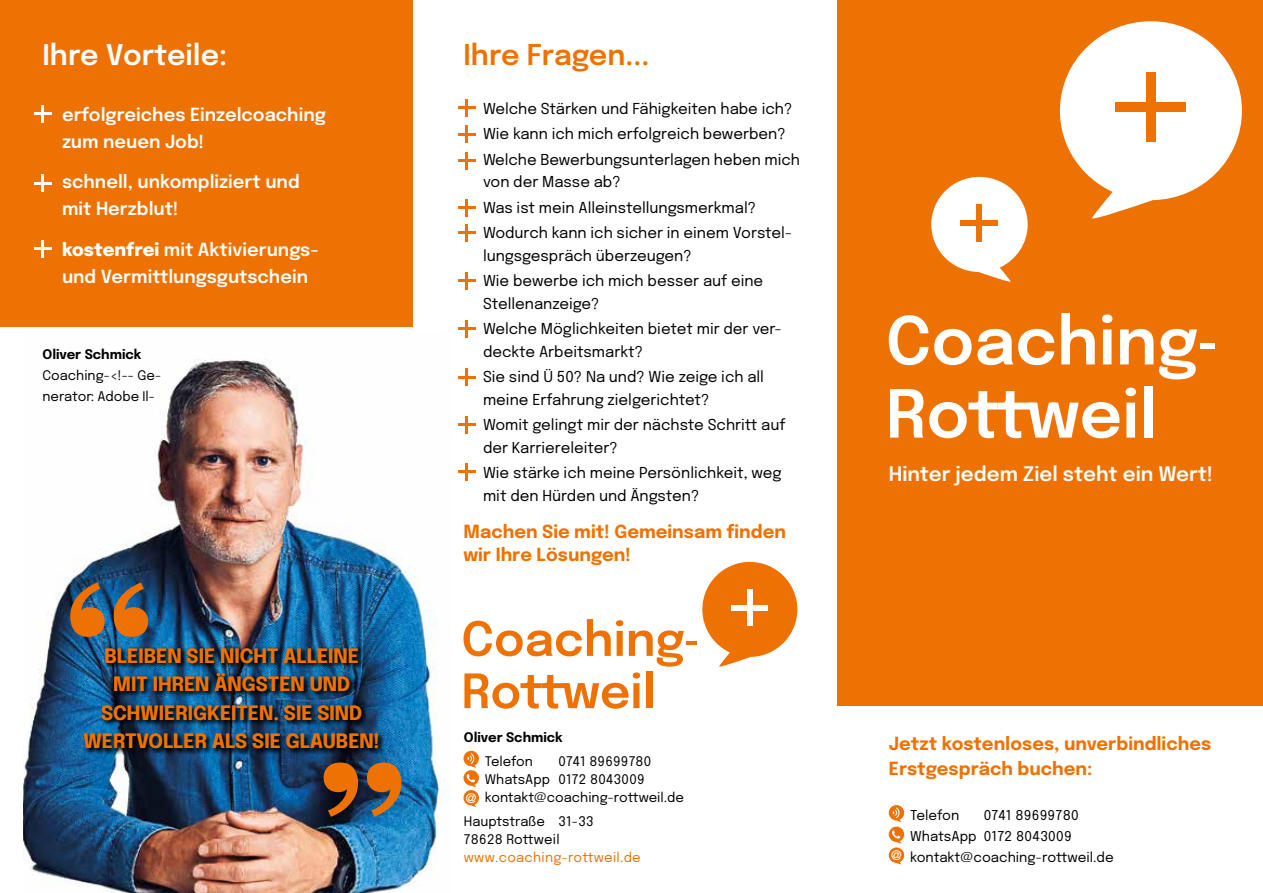
<style>
.page{position:relative;width:1263px;height:893px;background:#fff}
.page>*{position:absolute;margin:0;border:0;box-sizing:border-box;transform-origin:0 0}
.t1{font:265.5px "Epilogue";color:#ee7203}
.t2{font:600 28.5px "Epilogue";color:#fff}
.t3{font:600 28.5px "Epilogue";letter-spacing:-.005em;color:#ee7203}
.t4{font:600 19.95px "Epilogue";color:#fff}
.t5{font:700 19.5px/28.5px "Epilogue";color:#ee7203;text-align:center}
.t6{font:600 18px/27px "Epilogue";color:#fff}
.t7{font:700 18px/25.5px "Epilogue";color:#ee7203}
.t8{font:15px/25.5px "Epilogue";color:#000}
.t9{font:13.5px/21px "Epilogue";color:#000}
.t10{font:700 13.5px "DIN Condensed";color:#fff}
.t11{font:13.2px/18px "Epilogue";color:#000}
.t12{font:700 13.2px "Epilogue";color:#000}
.t13{font:13.2px "Epilogue";letter-spacing:.02em;color:#ee7203}
.s1{font-weight:800}
</style>
<div class="page">
<img style="left:23px;top:359px;width:426px;height:534px">
<div style="left:838px;top:0;width:425px;height:706px;background:#ee7203"></div>
<div style="left:0;top:0;width:412px;height:326px;background:#ee7203"></div>
<svg style="left:34px;top:113px;width:17px;height:2px"></svg>
<hr style="left:41px;top:105px;width:3px;height:18px;background:#fff">
<svg style="left:34px;top:182px;width:17px;height:2px"></svg>
<hr style="left:41px;top:174px;width:3px;height:18px;background:#fff">
<hr style="left:34px;top:247px;width:17px;height:3px;background:#fff">
<hr style="left:41px;top:240px;width:3px;height:17px;background:#fff">
<hr style="left:458px;top:106px;width:17px;height:3px;background:#ee7203">
<svg style="left:466px;top:99px;width:2px;height:17px"></svg>
<svg style="left:458px;top:126px;width:17px;height:17px"></svg>
<svg style="left:458px;top:152px;width:17px;height:18px"></svg>
<hr style="left:458px;top:206px;width:17px;height:3px;background:#ee7203">
<svg style="left:466px;top:199px;width:2px;height:17px"></svg>
<hr style="left:458px;top:231px;width:17px;height:3px;background:#ee7203">
<svg style="left:466px;top:224px;width:2px;height:17px"></svg>
<hr style="left:458px;top:279px;width:17px;height:3px;background:#ee7203">
<svg style="left:466px;top:272px;width:2px;height:17px"></svg>
<svg style="left:458px;top:320px;width:17px;height:18px"></svg>
<svg style="left:458px;top:368px;width:17px;height:18px"></svg>
<svg style="left:458px;top:416px;width:17px;height:17px"></svg>
<svg style="left:458px;top:463px;width:17px;height:17px"></svg>
<svg style="left:1060px;top:21px;width:182px;height:198px"></svg>
<div style="left:1146px;top:73px;width:10px;height:69px;background:#ee7203"></div>
<div style="left:1115px;top:102px;width:71px;height:10px;background:#ee7203"></div>
<svg style="left:931px;top:177px;width:97px;height:105px"></svg>
<div style="left:977px;top:204px;width:5px;height:37px;background:#ee7203"></div>
<div style="left:961px;top:220px;width:37px;height:5px;background:#ee7203"></div>
<div style="left:83px;top:646px;width:302px;height:110px;background:#000;opacity:.9"></div>
<svg style="left:702px;top:562px;width:95px;height:105px"></svg>
<div style="left:747px;top:589px;width:5px;height:37px;background:#fff"></div>
<div style="left:731px;top:605px;width:37px;height:5px;background:#fff"></div>
<svg style="left:463px;top:619px;width:233px;height:90px"></svg>
<div style="left:646px;top:671px;width:6px;height:37px;background:#ee7203"></div>
<svg style="left:889px;top:315px;width:39px;height:50px"></svg>
<svg style="left:934px;top:329px;width:120px;height:36px"></svg>
<svg style="left:1061px;top:313px;width:34px;height:51px"></svg>
<svg style="left:1102px;top:314px;width:10px;height:50px"></svg>
<svg style="left:1120px;top:329px;width:33px;height:35px"></svg>
<svg style="left:1159px;top:329px;width:38px;height:50px"></svg>
<div style="left:1200px;top:343px;width:14px;height:5px;background:#fff"></div>
<svg style="left:890px;top:389px;width:33px;height:49px"></svg>
<svg style="left:929px;top:391px;width:190px;height:47px"></svg>
<svg style="left:1125px;top:388px;width:11px;height:50px"></svg>
<div style="left:1144px;top:386px;width:8px;height:52px;background:#fff"></div>
<svg style="left:463px;top:751px;width:16px;height:56px"></svg>
<svg style="left:889px;top:805px;width:15px;height:60px"></svg>
<h2 class="t2" style="left:43px;top:35px;width:186px">Ihre Vorteile:</h2>
<p class="t6" style="left:62px;top:100px;width:265px">erfolgreiches Einzelcoaching zum neuen Job!</p>
<p class="t6" style="left:62px;top:167px;width:239px">schnell, unkompliziert und mit Herzblut!</p>
<p class="t6" style="left:62px;top:235px;width:258px"><span class="s1">kostenfrei</span> mit Aktivierungs&shy;und Vermittlungsgutschein</p>
<p class="t12" style="left:43px;top:345px;width:100px">Oliver Schmick</p>
<p class="t11" style="left:43px;top:364px;width:120px;line-height:21px">Coaching-&lt;!-- Ge&shy;nerator: Adobe Il-</p>
<h1 class="t1" style="left:59px;top:501px;width:101px">“</h1>
<h3 class="t5" style="left:84px;top:640px;width:298px">BLEIBEN SIE NICHT ALLEINE<br>MIT IHREN ÄNGSTEN UND<br>SCHWIERIGKEITEN. SIE SIND<br>WERTVOLLER ALS SIE GLAUBEN!</h3>
<h1 class="t1" style="left:314px;top:504px;width:101px">„</h1>
<h2 class="t3" style="left:463px;top:35px;width:187px">Ihre Fragen...</h2>
<p class="t8" style="left:483px;top:95px;width:318px">Welche Stärken und Fähigkeiten habe ich?<br>Wie kann ich mich erfolgreich bewerben?<br>Welche Bewerbungsunterlagen heben mich</p>
<p class="t8" style="left:483px;top:168px;width:311px">von der Masse ab?<br>Was ist mein Alleinstellungsmerkmal?<br>Wodurch kann ich sicher in einem Vorstel-</p>
<p class="t8" style="left:483px;top:242px;width:282px">lungsgespräch überzeugen?<br>Wie bewerbe ich mich besser auf eine</p>
<p class="t8" style="left:483px;top:290px;width:301px">Stellenanzeige?<br>Welche Möglichkeiten bietet mir der ver-</p>
<p class="t8" style="left:483px;top:338px;width:282px">deckte Arbeitsmarkt?<br>Sie sind Ü 50? Na und? Wie zeige ich all</p>
<p class="t8" style="left:483px;top:386px;width:304px">meine Erfahrung zielgerichtet?<br>Womit gelingt mir der nächste Schritt auf</p>
<p class="t8" style="left:483px;top:434px;width:300px">der Karriereleiter?<br>Wie stärke ich meine Persönlichkeit, weg</p>
<p class="t8" style="left:483px;top:482px;width:218px">mit den Hürden und Ängsten?</p>
<p class="t7" style="left:463px;top:520px;width:324px;line-height:22.5px">Machen Sie mit! Gemeinsam finden wir Ihre Lösungen!</p>
<p class="t12" style="left:464px;top:728px;width:100px">Oliver Schmick</p>
<p class="t11" style="left:485px;top:751px;width:50px">Telefon</p>
<p class="t11" style="left:485px;top:751px;width:200px;text-indent:73px">0741 89699780<br>WhatsApp 0172 8043009 kontakt@coaching-rottweil.de</p>
<p class="t11" style="left:464px;top:811px;width:131px">Hauptstraße 31-33<br>78628 Rottweil</p>
<p class="t13" style="left:464px;top:848px;width:178px">www.coaching-rottweil.de</p>
<p class="t10" style="left:465px;top:789px;width:12px">@</p>
<h3 class="t4" style="left:889px;top:460px;width:326px">Hinter jedem Ziel steht ein Wert!</h3>
<p class="t7" style="left:889px;top:730px;width:324px">Jetzt kostenloses, unverbindliches<br>Erstgespräch buchen:</p>
<p class="t10" style="left:891px;top:846px;width:12px">@</p>
<p class="t9" style="left:910px;top:804px;width:51px">Telefon</p>
<p class="t9" style="left:910px;top:804px;width:205px;text-indent:73px">0741 89699780<br>WhatsApp 0172 8043009 kontakt@coaching-rottweil.de</p>
</div>
